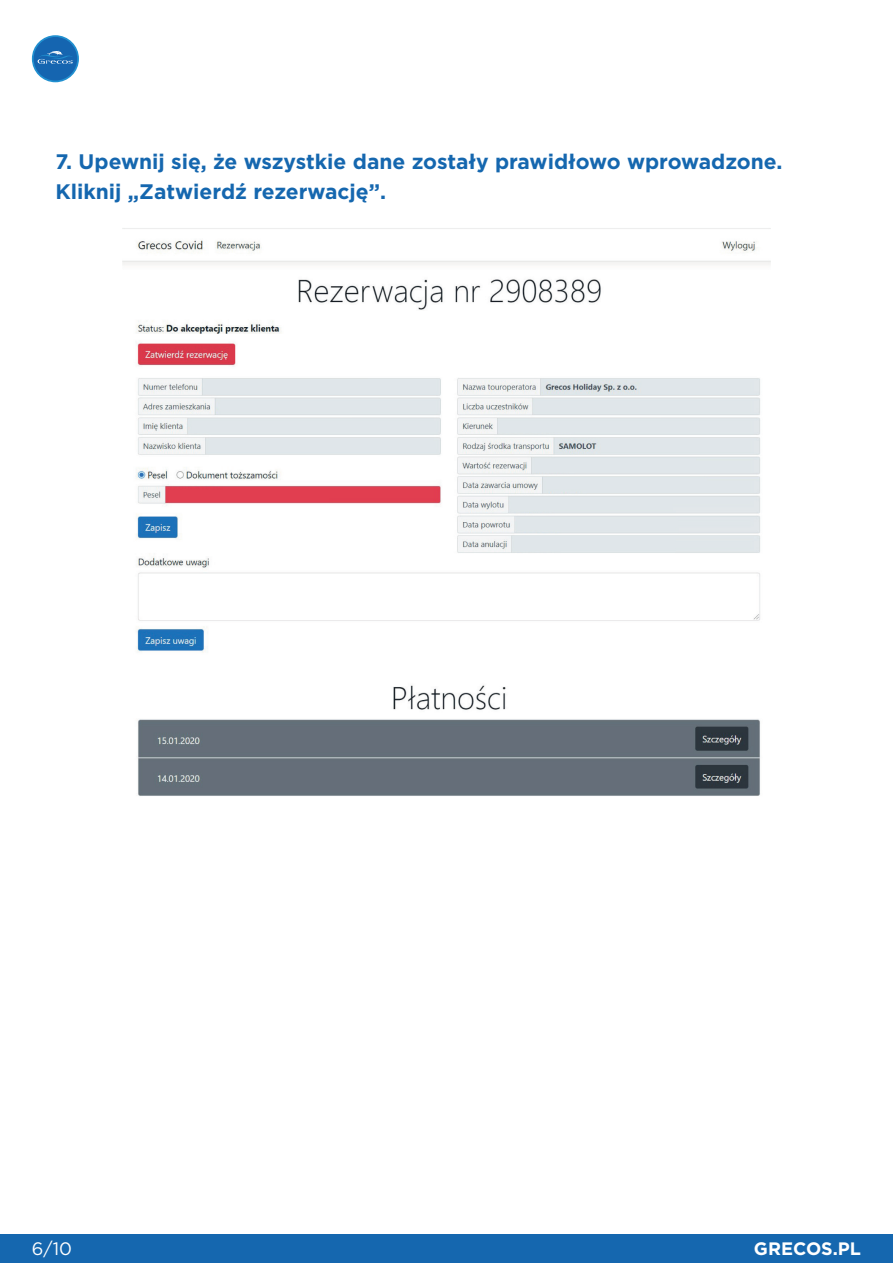
<style>
.page{position:relative;width:893px;height:1263px;background:#fff}
.page>*{position:absolute;margin:0;border:0;box-sizing:border-box;transform-origin:0 0}
.t1{font:700 21px/30px "Gotham";color:#1567af}
.t2{font:700 18px "Gotham";color:#fff}
.t3{font:18px "Gotham";color:#fff}
</style>
<div class="page">
<div style="left:0;top:1234px;width:893px;height:29px;background:#1567af"></div>
<svg style="left:32px;top:35px;width:47px;height:47px"></svg>
<img style="left:122px;top:228px;width:648px;height:568px">
<p class="t1" style="left:55px;top:147px;width:729px">7. Upewnij się, że wszystkie dane zostały prawidłowo wprowadzone.<br>Kliknij „Zatwierdź rezerwację”.</p>
<p class="t3" style="left:32px;top:1237px;width:42px">6/10</p>
<p class="t2" style="left:754px;top:1236px;width:109px">GRECOS.PL</p>
</div>
